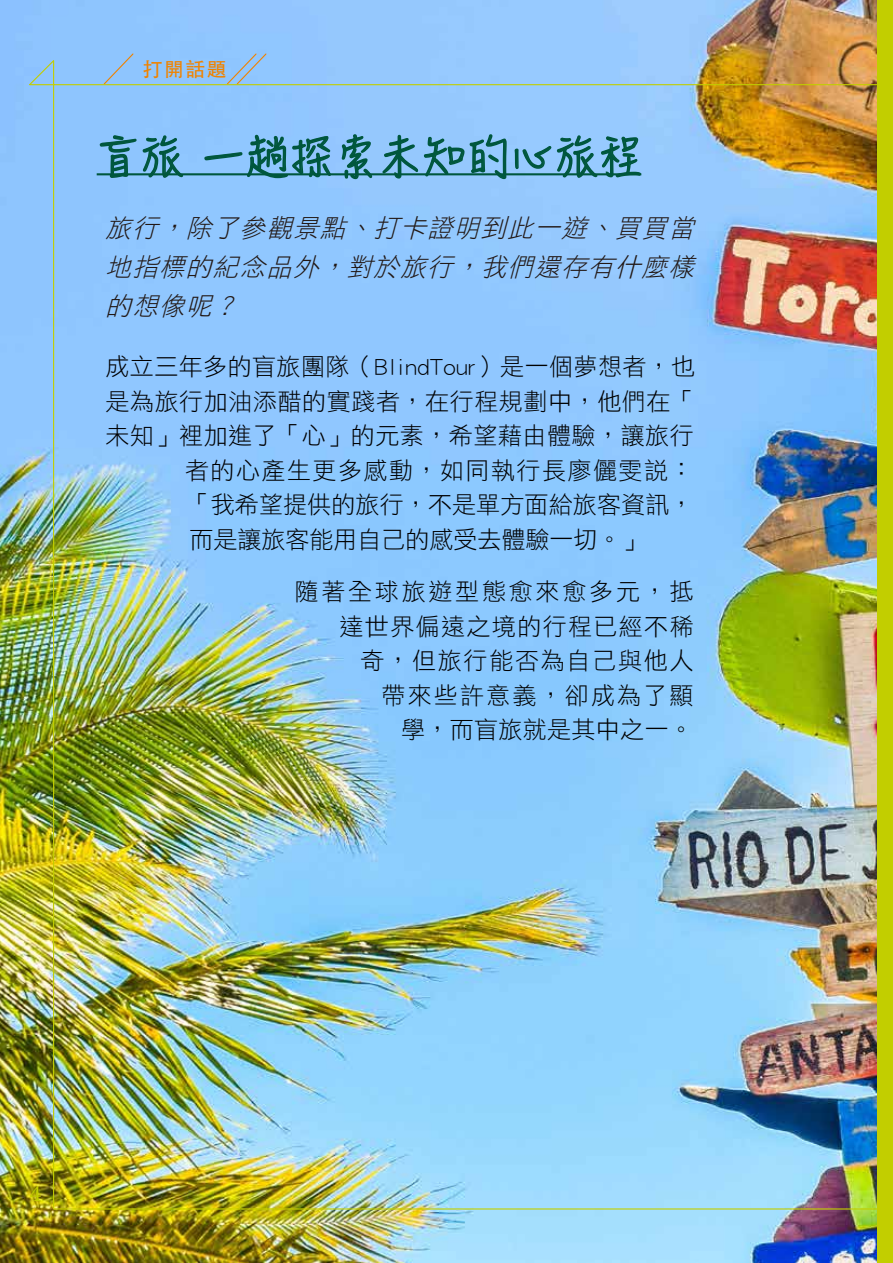
<style>
.page{position:relative;width:893px;height:1263px;background:#fff}
.page>*{position:absolute;margin:0;border:0;box-sizing:border-box;transform-origin:0 0}
.t1{font:42px "Hanzi Pen TC W3";letter-spacing:.05em;color:#00573d}
.t2{font:italic 25.5px/39px "DF Hei Std W3";color:#221815;text-align:justify}
.t3{font:24px "DF Hei Std W3";letter-spacing:.025em;color:#000}
.t4{font:24px/34.5px "DF Hei Std W3";letter-spacing:.075em;color:#000;text-align:right}
.t5{font:24px "DF Hei Std W3";letter-spacing:.005em;color:#000}
.t6{font:24px "DF Hei Std W3";letter-spacing:.06em;color:#000}
.t7{font:24px "DF Hei Std W3";color:#000}
.t8{font:24px "Minion Pro";color:#c2ce00}
.t9{font:500 19.8px "ST Heiti TC";color:#f08300}
</style>
<div class="page">
<img style="left:0;top:0;width:878px;height:1263px">
<div style="left:878px;top:0;width:15px;height:1263px;background:#c2ce00"></div>
<svg style="left:103px;top:52px;width:32px;height:6px"></svg>
<svg style="left:226px;top:52px;width:42px;height:6px"></svg>
<img style="left:27px;top:58px;width:851px;height:1151px">
<img style="left:53px;top:86px;width:825px;height:1150px">
<p class="t9" style="left:143px;top:58px;width:85px">打開話題</p>
<h1 class="t1" style="left:97px;top:131px;width:546px">盲旅 一趟探索未知的心旅程</h1>
<p class="t2" style="left:106px;top:208px;width:597px">旅行，除了參觀景點、打卡證明到此一遊、買買當地指標的紀念品外，對於旅行，我們還存有什麼樣的想像呢？</p>
<p class="t3" style="left:106px;top:354px;width:591px">成立三年多的盲旅團隊（BlindTour）是一個夢想者，也</p>
<p class="t3" style="left:106px;top:388px;width:591px">是為旅行加油添醋的實踐者，在行程規劃中，他們在「</p>
<p class="t3" style="left:106px;top:423px;width:590px">未知」裡加進了「心」的元素，希望藉由體驗，讓旅行</p>
<p class="t6" style="left:185px;top:457px;width:510px">者的心產生更多感動，如同執行長廖儷雯說：</p>
<p class="t5" style="left:187px;top:491px;width:508px">「我希望提供的旅行，不是單方面給旅客資訊，</p>
<p class="t7" style="left:190px;top:526px;width:457px">而是讓旅客能用自己的感受去體驗一切。」</p>
<p class="t4" style="left:295px;top:574px;width:401px">隨著全球旅遊型態愈來愈多元，抵達世界偏遠之境的行程已經不稀<br>奇，但旅行能否為自己與他人<br>帶來些許意義，卻成為了顯<br>學，而盲旅就是其中之一。</p>
<p class="t8" style="left:30px;top:1178px;width:13px">4</p>
</div>
